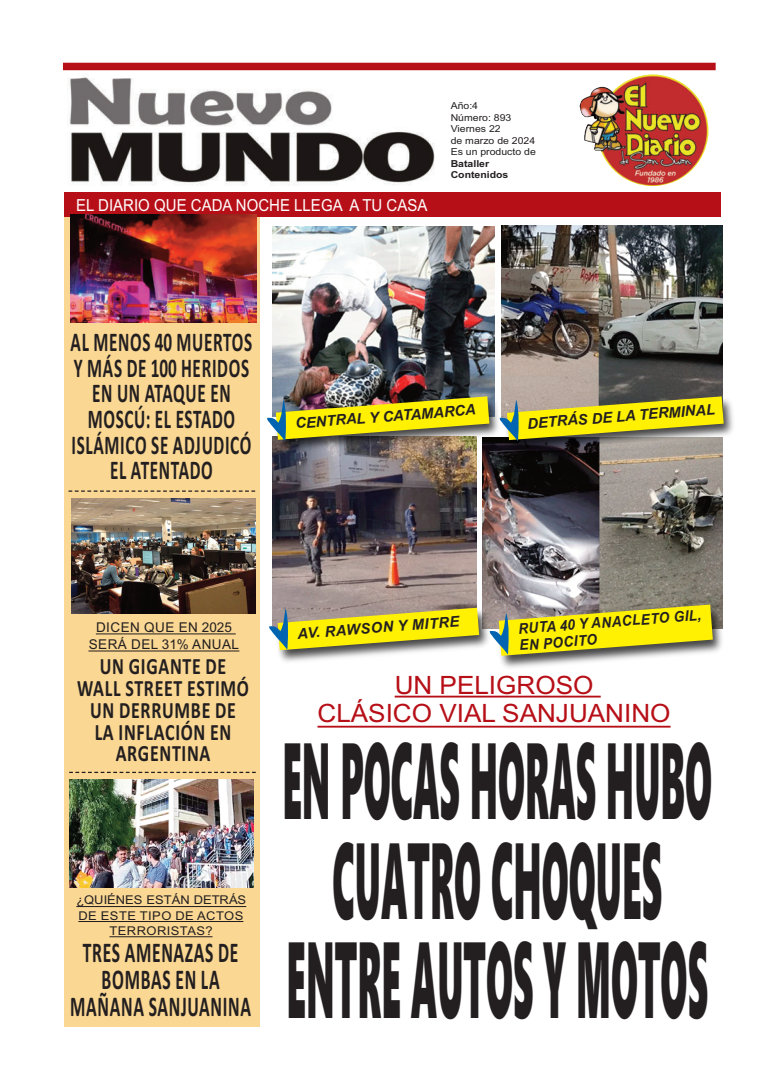
<style>
.page{position:relative;width:780px;height:1088px;background:#fff}
.page>*{position:absolute;margin:0;border:0;box-sizing:border-box;transform-origin:0 0}
.t1{font:52.75px/99.2px "Segoe UI Black";color:#231f20;text-align:center;scale:.33 1}
.t2{font:700 14px/27px "Calibri";letter-spacing:.08em;color:#231f20;text-align:center;scale:.61 1}
.t3{font:700 13.25px/25.5px "Calibri";letter-spacing:.08em;color:#231f20;text-align:center;scale:.63 1}
.t4{font:12.38px "Arial";color:#b70f17}
.t5{font:700 11.38px/21.8px "Calibri";letter-spacing:.08em;color:#231f20;text-align:center;scale:.77 1}
.t6{font:8.12px "Arial";color:#fff;scale:.9 1}
.t7{font:italic 700 7.12px "Arial";color:#231f20}
.t8{font:italic 700 7.12px "Arial";color:#231f20;scale:.92 1}
.t9{font:6.62px "Arial";letter-spacing:.07em;color:#231f20}
.t10{font:5.88px "Arial";letter-spacing:.07em;color:#231f20;scale:1.07 1}
.t11{font:5.88px "Arial";color:#231f20;scale:1.07 1}
.t12{font:4.75px "Arial";color:#231f20;scale:1.09 1}
.t13{font:700 4.75px "Arial";color:#231f20;scale:1.09 1}
.s1{font-size:12px}
.s2{font-size:25.25px}
</style>
<div class="page">
<img style="left:272px;top:456px;width:204px;height:146px">
<img style="left:482px;top:456px;width:240px;height:146px">
<img style="left:272px;top:602px;width:220px;height:60px">
<img style="left:492px;top:599px;width:231px;height:69px">
<img style="left:272px;top:226px;width:223px;height:164px">
<img style="left:69px;top:77px;width:366px;height:109px">
<div style="left:63px;top:63px;width:652px;height:7px;background:#b70f17"></div>
<div style="left:64px;top:206px;width:196px;height:821px;background:#fad793"></div>
<svg style="left:69px;top:772px;width:187px;height:1px"></svg>
<svg style="left:69px;top:490px;width:186px;height:2px"></svg>
<div style="left:64px;top:192px;width:656px;height:24px;background:#b70f17"></div>
<img style="left:579px;top:74px;width:129px;height:112px">
<hr style="left:96px;top:633px;width:140px;height:1px;background:#231f20">
<hr style="left:88px;top:650px;width:151px;height:1px;background:#231f20">
<hr style="left:109px;top:936px;width:103px;height:1px;background:#231f20">
<hr style="left:78px;top:921px;width:165px;height:1px;background:#231f20">
<hr style="left:76px;top:906px;width:170px;height:1px;background:#231f20">
<img style="left:71px;top:498px;width:184px;height:116px">
<img style="left:70px;top:215px;width:187px;height:108px">
<img style="left:69px;top:779px;width:184px;height:108px">
<img style="left:501px;top:226px;width:221px;height:164px">
<img style="left:272px;top:390px;width:228px;height:66px">
<img style="left:500px;top:390px;width:233px;height:67px">
<img style="left:267px;top:396px;width:222px;height:45px">
<svg style="left:269px;top:608px;width:210px;height:42px;background:#d2ca3c"></svg>
<svg style="left:489px;top:604px;width:223px;height:52px;background:#d3ca36"></svg>
<svg style="left:499px;top:396px;width:224px;height:45px;background:#c7bf39"></svg>
<hr style="left:394px;top:696px;width:206px;height:1px;background:#b70f17">
<hr style="left:317px;top:726px;width:353px;height:1px;background:#b70f17">
<p class="t6" style="left:76px;top:203px;width:392px">EL DIARIO QUE CADA NOCHE LLEGA A TU CASA</p>
<p class="t12" style="left:450px;top:105px;width:27px">Año:4</p>
<p class="t12" style="left:450px;top:116px;width:57px">Número: 893</p>
<p class="t12" style="left:450px;top:128px;width:47px">Viernes 22</p>
<p class="t12" style="left:450px;top:139px;width:79px">de marzo de 2024</p>
<p class="t12" style="left:450px;top:151px;width:80px">Es un producto de</p>
<p class="t13" style="left:450px;top:162px;width:37px">Bataller</p>
<p class="t13" style="left:450px;top:174px;width:54px">Contenidos</p>
<p class="t3" style="left:71px;top:334px;width:290px">AL MENOS 40 MUERTOS<br>Y MÁS DE 100 HERIDOS<br>EN UN ATAQUE EN<br>MOSCÚ: EL ESTADO<br>ISLÁMICO SE ADJUDICÓ<br>EL ATENTADO</p>
<p class="t7" style="left:295px;top:421px;width:182px;rotate:-4deg">CENTRAL Y CATAMARCA</p>
<p class="t7" style="left:527px;top:421px;width:190px;rotate:-4deg">DETRÁS DE LA TERMINAL</p>
<p class="t9" style="left:96px;top:626px;width:137px">DICEN QUE EN 2025</p>
<p class="t9" style="left:89px;top:643px;width:152px">SERÁ DEL 31% ANUAL</p>
<p class="t5" style="left:77px;top:660px;width:225px">UN GIGANTE DE<br>WALL STREET ESTIMÓ<br>UN DERRUMBE DE<br>LA INFLACIÓN EN<br>ARGENTINA</p>
<p class="t11" style="left:76px;top:899px;width:160px">¿QUI<span class="s1">É</span>NES EST<span class="s1">Á</span>N DETRÁS</p>
<p class="t10" style="left:78px;top:914px;width:156px">DE ESTE TIPO DE ACTOS</p>
<p class="t10" style="left:109px;top:929px;width:98px">TERRORISTAS?</p>
<p class="t2" style="left:70px;top:943px;width:298px">TRES AMENAZAS DE<br>BOMBAS EN LA<br>MAÑANA SANJUANINA</p>
<p class="t7" style="left:297px;top:632px;width:164px;rotate:-4deg">AV. RAWSON Y MITRE</p>
<p class="t8" style="left:518px;top:627px;width:201px;rotate:-4deg">RUTA 40 Y ANACLETO GIL,</p>
<p class="t8" style="left:519px;top:643px;width:86px;rotate:-4deg">EN POCITO</p>
<p class="t4" style="left:394px;top:682px;width:200px">UN PELIGROSO</p>
<p class="t4" style="left:317px;top:711px;width:354px">CL<span class="s2">Á</span>SICO VIAL SANJUANINO</p>
<h1 class="t1" style="left:282px;top:751px;width:1303px">EN POCAS HORAS HUBO<br>CUATRO CHOQUES<br>ENTRE AUTOS Y MOTOS</h1>
</div>
